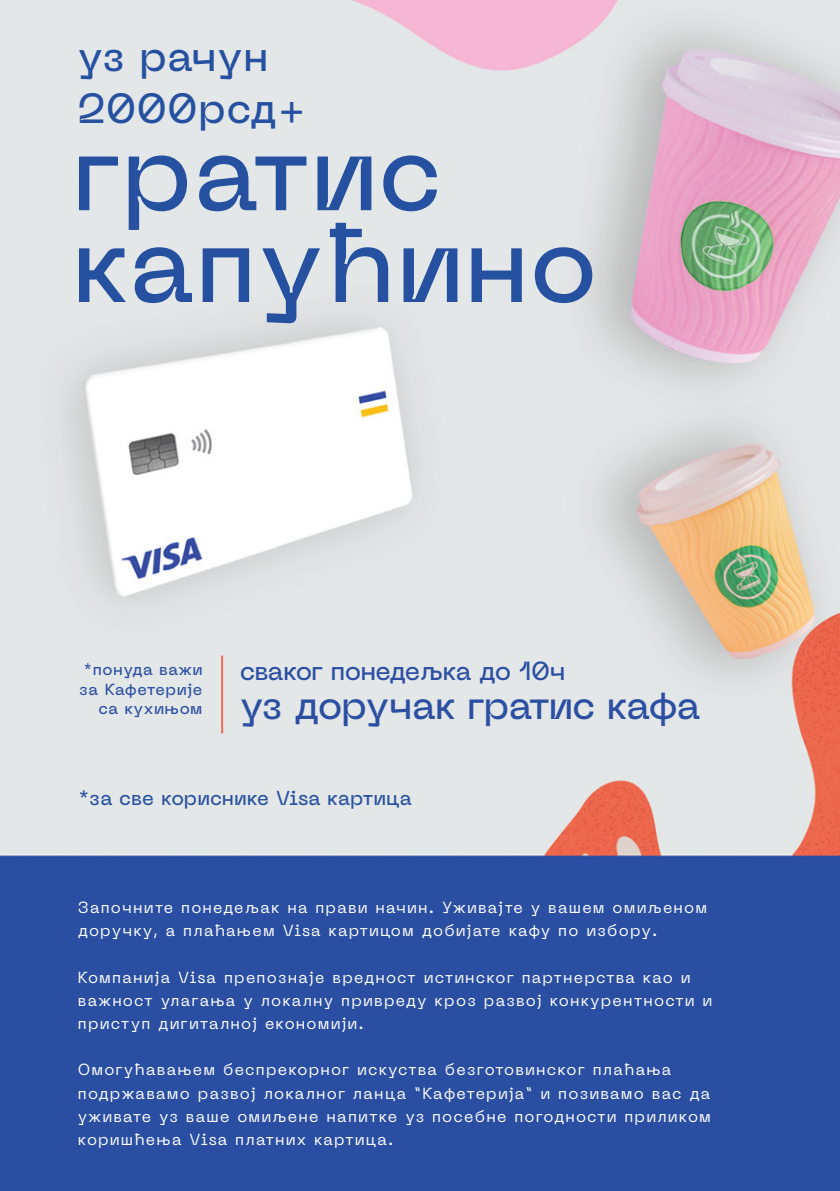
<style>
.page{position:relative;width:840px;height:1191px;background:#fff}
.page>*{position:absolute;margin:0;border:0;box-sizing:border-box;transform-origin:0 0}
.t1{font:500 107.6px/91.8px "Neue Machina";letter-spacing:.01em;color:#2651a0}
.t2{font:500 42px "Neue Machina";letter-spacing:.005em;color:#2651a0}
.t3{font:500 39px "Neue Machina";letter-spacing:-.03em;color:#2c4fa2}
.t4{font:500 26px "Neue Machina";letter-spacing:-.03em;color:#2c4fa2}
.t5{font:500 20px "Neue Machina";color:#2851a0}
.t6{font:16px/23.2px "Neue Machina";letter-spacing:.08em;color:#fff}
.t7{font:500 16px/19.6px "Neue Machina";letter-spacing:.03em;color:#2c4fa2;text-align:right}
</style>
<div class="page">
<img style="left:0;top:0;width:839px;height:1191px">
<hr style="left:221px;top:655px;width:2px;height:78px;background:#ee6a50">
<h2 class="t2" style="left:77px;top:29px;width:193px">уз рачун</h2>
<h2 class="t2" style="left:77px;top:82px;width:230px">2000рсд+</h2>
<h1 class="t1" style="left:71px;top:126px;width:527px">гратис капућино</h1>
<p class="t7" style="left:79px;top:659px;width:125px">*понуда важи за Кафетерије са кухињом</p>
<h3 class="t4" style="left:240px;top:654px;width:327px">сваког понедељка до 10ч</h3>
<h3 class="t3" style="left:240px;top:680px;width:462px">уз доручак гратис кафа</h3>
<p class="t5" style="left:79px;top:785px;width:334px">*за све кориснике Visa картица</p>
<p class="t6" style="left:78px;top:895px;width:630px">Започните понедељак на прави начин. Уживајте у вашем омиљеном доручку, а плаћањем Visa картицом добијате кафу по избору.</p>
<p class="t6" style="left:78px;top:965px;width:635px">Компанија Visa препознаје вредност истинског партнерства као и важност улагања у локалну привреду кроз развој конкурентности и приступ дигиталној економији.</p>
<p class="t6" style="left:78px;top:1057px;width:634px">Омогућавањем беспрекорног искуства безготовинског плаћања подржавамо развој локалног ланца “Кафетерија“ и позивамо вас да уживате уз ваше омиљене напитке уз посебне погодности приликом коришћења Visa платних картица.</p>
</div>
